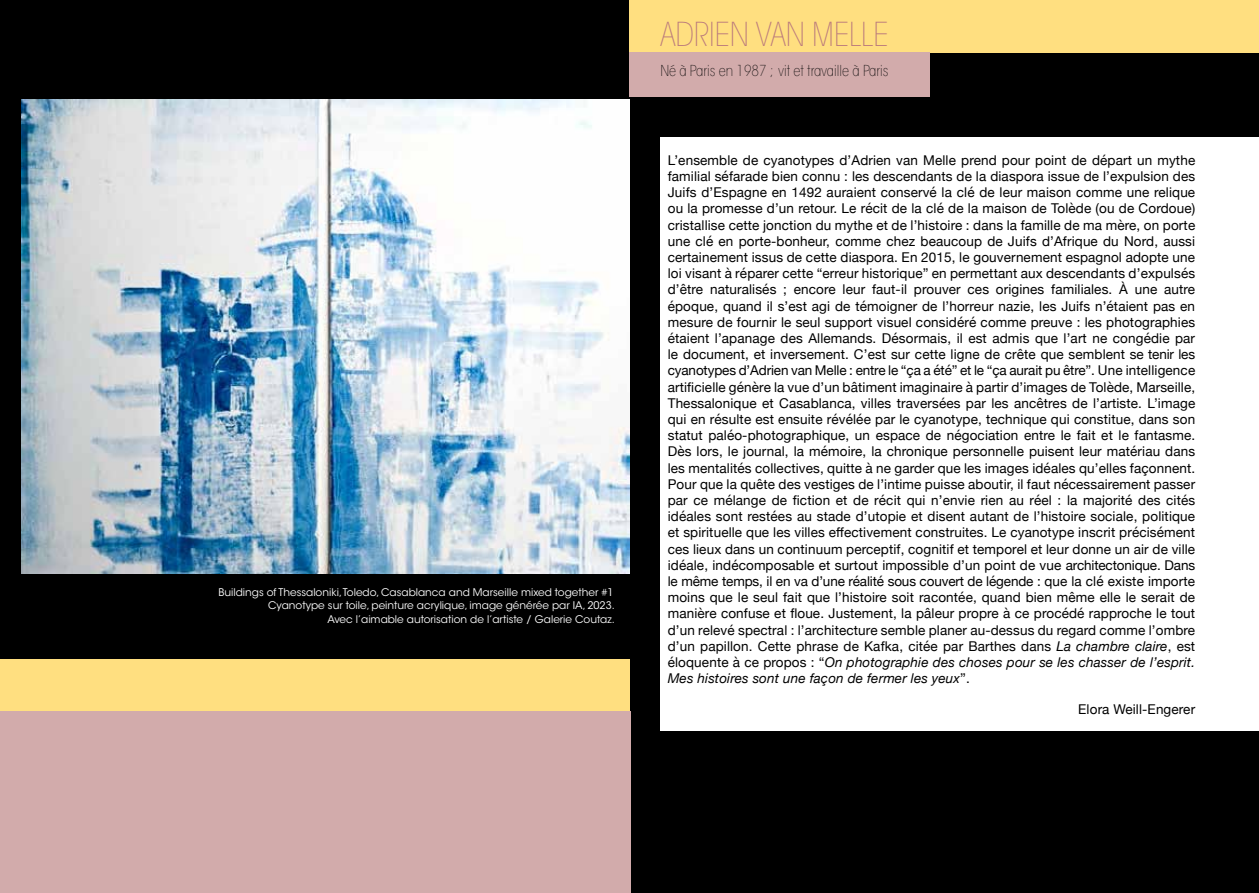
<style>
.page{position:relative;width:1259px;height:893px;background:#fff}
.page>*{position:absolute;margin:0;border:0;box-sizing:border-box;transform-origin:0 0}
.t1{font:200 condensed 32.7px "ITC Avant Garde Std";color:#b9787c}
.t2{font:200 condensed 15px "ITC Avant Garde Std";color:#000}
.t3{font:13.5px/16.2px "Helvetica Neue";letter-spacing:.01em;color:#000;text-align:justify}
.t4{font:10.5px/13.5px "ITC Avant Garde Std";color:#fff;text-align:right}
.s1{font-style:italic}
</style>
<div class="page">
<div style="left:642px;top:52px;width:617px;height:85px;background:#000"></div>
<div style="left:642px;top:731px;width:617px;height:162px;background:#000"></div>
<div style="left:629px;top:0;width:31px;height:893px;background:#000"></div>
<div style="left:0;top:0;width:638px;height:658px;background:#000"></div>
<div style="left:629px;top:0;width:630px;height:53px;background:#ffdf80"></div>
<img style="left:22px;top:99px;width:607px;height:474px">
<div style="left:629px;top:53px;width:301px;height:44px;background:#d2abab"></div>
<div style="left:0;top:659px;width:629px;height:52px;background:#ffdf80"></div>
<div style="left:0;top:712px;width:630px;height:181px;background:#d2abab"></div>
<p class="t4" style="left:218px;top:585px;width:398px">Buildings of Thessaloniki, Toledo, Casablanca and Marseille mixed together #1<br>Cyanotype sur toile, peinture acrylique, image générée par IA, 2023.<br>Avec l’aimable autorisation de l’artiste / Galerie Coutaz.</p>
<h1 class="t1" style="left:660px;top:15px;width:230px">ADRIEN VAN MELLE</h1>
<p class="t2" style="left:660px;top:62px;width:230px">Né à Paris en 1987 ; vit et travaille à Paris</p>
<p class="t3" style="left:668px;top:153px;width:529px">L’ensemble de cyanotypes d’Adrien van Melle prend pour point de départ un mythe familial séfarade bien connu : les descendants de la diaspora issue de l’expulsion des Juifs d’Espagne en 1492 auraient conservé la clé de leur maison comme une relique ou la promesse d’un retour. Le récit de la clé de la maison de Tolède (ou de Cordoue) cristallise cette jonction du mythe et de l’histoire : dans la famille de ma mère, on porte une clé en porte-bonheur, comme chez beaucoup de Juifs d’Afrique du Nord, aussi certainement issus de cette diaspora. En 2015, le gouvernement espagnol adopte une loi visant à réparer cette “erreur historique” en permettant aux descendants d’expulsés d’être naturalisés ; encore leur faut-il prouver ces origines familiales. À une autre époque, quand il s’est agi de témoigner de l’horreur nazie, les Juifs n’étaient pas en mesure de fournir le seul support visuel considéré comme preuve : les photographies étaient l’apanage des Allemands. Désormais, il est admis que l’art ne congédie par le document, et inversement. C’est sur cette ligne de crête que semblent se tenir les cyanotypes d’Adrien van Melle : entre le “ça a été” et le “ça aurait pu être”. Une intelligence artificielle génère la vue d’un bâtiment imaginaire à partir d’images de Tolède, Marseille, Thessalonique et Casablanca, villes traversées par les ancêtres de l’artiste. L’image qui en résulte est ensuite révélée par le cyanotype, technique qui constitue, dans son statut paléo-photographique, un espace de négociation entre le fait et le fantasme.<br>Dès lors, le journal, la mémoire, la chronique personnelle puisent leur matériau dans les mentalités collectives, quitte à ne garder que les images idéales qu’elles façonnent.<br>Pour que la quête des vestiges de l’intime puisse aboutir, il faut nécessairement passer par ce mélange de fiction et de récit qui n’envie rien au réel : la majorité des cités idéales sont restées au stade d’utopie et disent autant de l’histoire sociale, politique et spirituelle que les villes effectivement construites. Le cyanotype inscrit précisément ces lieux dans un continuum perceptif, cognitif et temporel et leur donne un air de ville idéale, indécomposable et surtout impossible d’un point de vue architectonique. Dans le même temps, il en va d’une réalité sous couvert de légende : que la clé existe importe moins que le seul fait que l’histoire soit racontée, quand bien même elle le serait de manière confuse et floue. Justement, la pâleur propre à ce procédé rapproche le tout d’un relevé spectral : l’architecture semble planer au-dessus du regard comme l’ombre d’un papillon. Cette phrase de Kafka, citée par Barthes dans <span class="s1">La chambre claire</span>, est éloquente à ce propos : “<span class="s1">On photographie des choses pour se les chasser de l’esprit.<br>Mes histoires sont une façon de fermer les yeux</span>”.</p>
<p class="t3" style="left:1078px;top:702px;width:118px">Elora Weill-Engerer</p>
</div>
